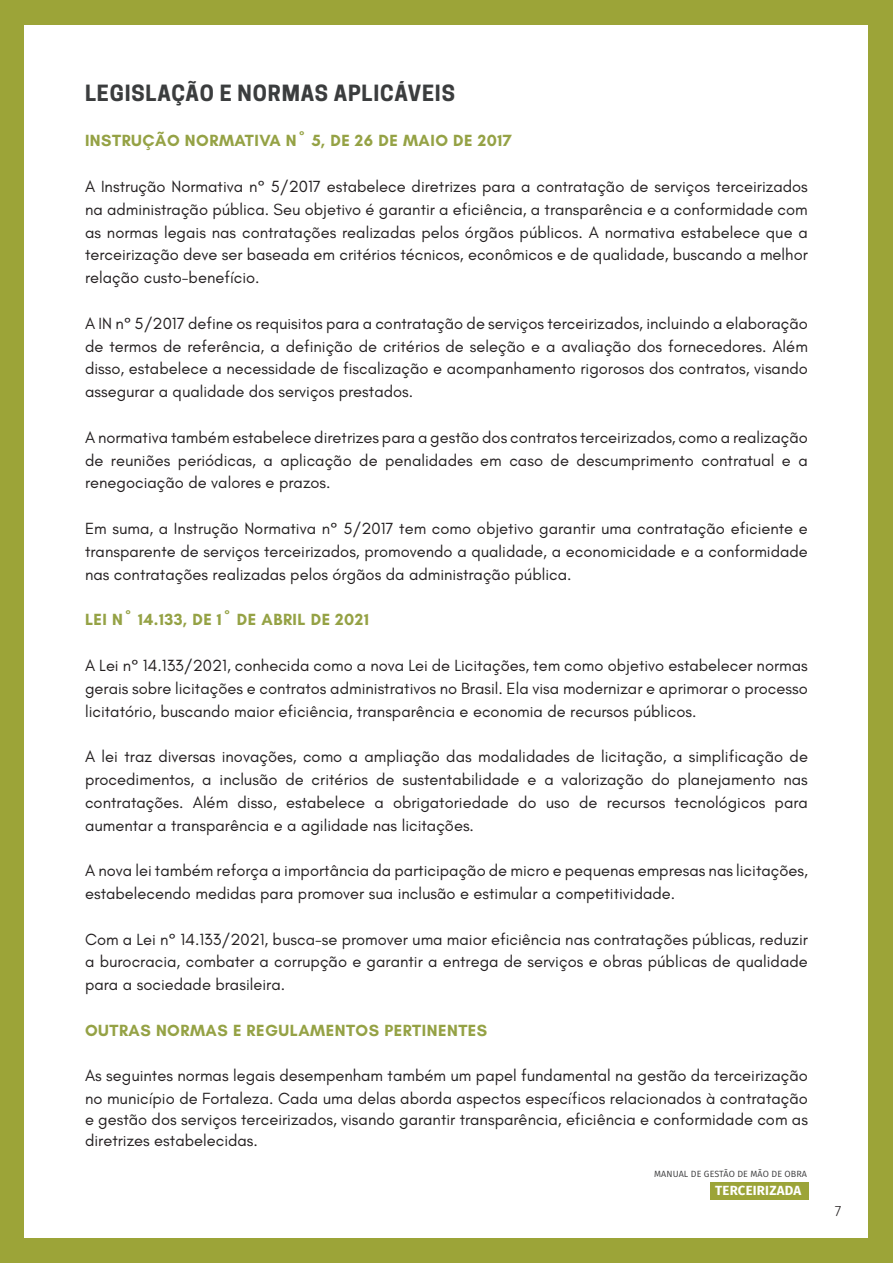
<style>
.page{position:relative;width:893px;height:1263px;background:#9ca438}
.page>*{position:absolute;margin:0;border:0;box-sizing:border-box;transform-origin:0 0}
.t1{font:700 21px "Cooper Hewitt";letter-spacing:.04em;color:#3b3d3e}
.t2{font:16.5px/22.8px "Glacial Indifference";color:#231f20;text-align:justify}
.t3{font:700 16.5px "Glacial Indifference";letter-spacing:.03em;color:#95a245}
.t4{font:300 15px "Fira Sans";color:#231f20}
.t5{font:700 13.2px "Fira Sans";letter-spacing:.015em;color:#fff}
.t6{font:9px "Fira Sans";letter-spacing:.01em;color:#3c3c3d}
</style>
<div class="page">
<div style="left:24px;top:25px;width:844px;height:1213px;background:#fff"></div>
<div style="left:710px;top:1182px;width:98px;height:17px;background:#9ca438"></div>
<p class="t1" style="left:85px;top:80px;width:371px">LEGISLAÇÃO E NORMAS APLICÁVEIS</p>
<p class="t3" style="left:85px;top:131px;width:428px">INSTRUÇÃO NORMATIVA Nº 5, DE 26 DE MAIO DE 2017</p>
<p class="t2" style="left:85px;top:175px;width:724px">A Instrução Normativa n° 5/2017 estabelece diretrizes para a contratação de serviços terceirizados na administração pública. Seu objetivo é garantir a eficiência, a transparência e a conformidade com as normas legais nas contratações realizadas pelos órgãos públicos. A normativa estabelece que a terceirização deve ser baseada em critérios técnicos, econômicos e de qualidade, buscando a melhor relação custo-benefício.</p>
<p class="t2" style="left:85px;top:312px;width:724px">A IN n° 5/2017 define os requisitos para a contratação de serviços terceirizados, incluindo a elaboração de termos de referência, a definição de critérios de seleção e a avaliação dos fornecedores. Além disso, estabelece a necessidade de fiscalização e acompanhamento rigorosos dos contratos, visando assegurar a qualidade dos serviços prestados.</p>
<p class="t2" style="left:85px;top:426px;width:724px">A normativa também estabelece diretrizes para a gestão dos contratos terceirizados, como a realização de reuniões periódicas, a aplicação de penalidades em caso de descumprimento contratual e a renegociação de valores e prazos.</p>
<p class="t2" style="left:85px;top:517px;width:724px">Em suma, a Instrução Normativa n° 5/2017 tem como objetivo garantir uma contratação eficiente e transparente de serviços terceirizados, promovendo a qualidade, a economicidade e a conformidade nas contratações realizadas pelos órgãos da administração pública.</p>
<p class="t3" style="left:85px;top:609px;width:285px">LEI Nº 14.133, DE 1º DE ABRIL DE 2021</p>
<p class="t2" style="left:85px;top:654px;width:724px">A Lei n° 14.133/2021, conhecida como a nova Lei de Licitações, tem como objetivo estabelecer normas gerais sobre licitações e contratos administrativos no Brasil. Ela visa modernizar e aprimorar o processo licitatório, buscando maior eficiência, transparência e economia de recursos públicos.</p>
<p class="t2" style="left:85px;top:745px;width:724px">A lei traz diversas inovações, como a ampliação das modalidades de licitação, a simplificação de procedimentos, a inclusão de critérios de sustentabilidade e a valorização do planejamento nas contratações. Além disso, estabelece a obrigatoriedade do uso de recursos tecnológicos para aumentar a transparência e a agilidade nas licitações.</p>
<p class="t2" style="left:85px;top:859px;width:724px">A nova lei também reforça a importância da participação de micro e pequenas empresas nas licitações, estabelecendo medidas para promover sua inclusão e estimular a competitividade.</p>
<p class="t2" style="left:85px;top:928px;width:724px">Com a Lei n° 14.133/2021, busca-se promover uma maior eficiência nas contratações públicas, reduzir a burocracia, combater a corrupção e garantir a entrega de serviços e obras públicas de qualidade para a sociedade brasileira.</p>
<p class="t3" style="left:85px;top:1020px;width:404px">OUTRAS NORMAS E REGULAMENTOS PERTINENTES</p>
<p class="t2" style="left:85px;top:1065px;width:724px">As seguintes normas legais desempenham também um papel fundamental na gestão da terceirização no município de Fortaleza. Cada uma delas aborda aspectos específicos relacionados à contratação</p>
<p class="t2" style="left:85px;top:1109px;width:724px;line-height:21px">e gestão dos serviços terceirizados, visando garantir transparência, eficiência e conformidade com as diretrizes estabelecidas.</p>
<p class="t6" style="left:654px;top:1167px;width:154px">MANUAL DE GESTÃO DE MÃO DE OBRA</p>
<p class="t5" style="left:715px;top:1179px;width:88px">TERCEIRIZADA</p>
<p class="t4" style="left:835px;top:1200px;width:8px">7</p>
</div>
